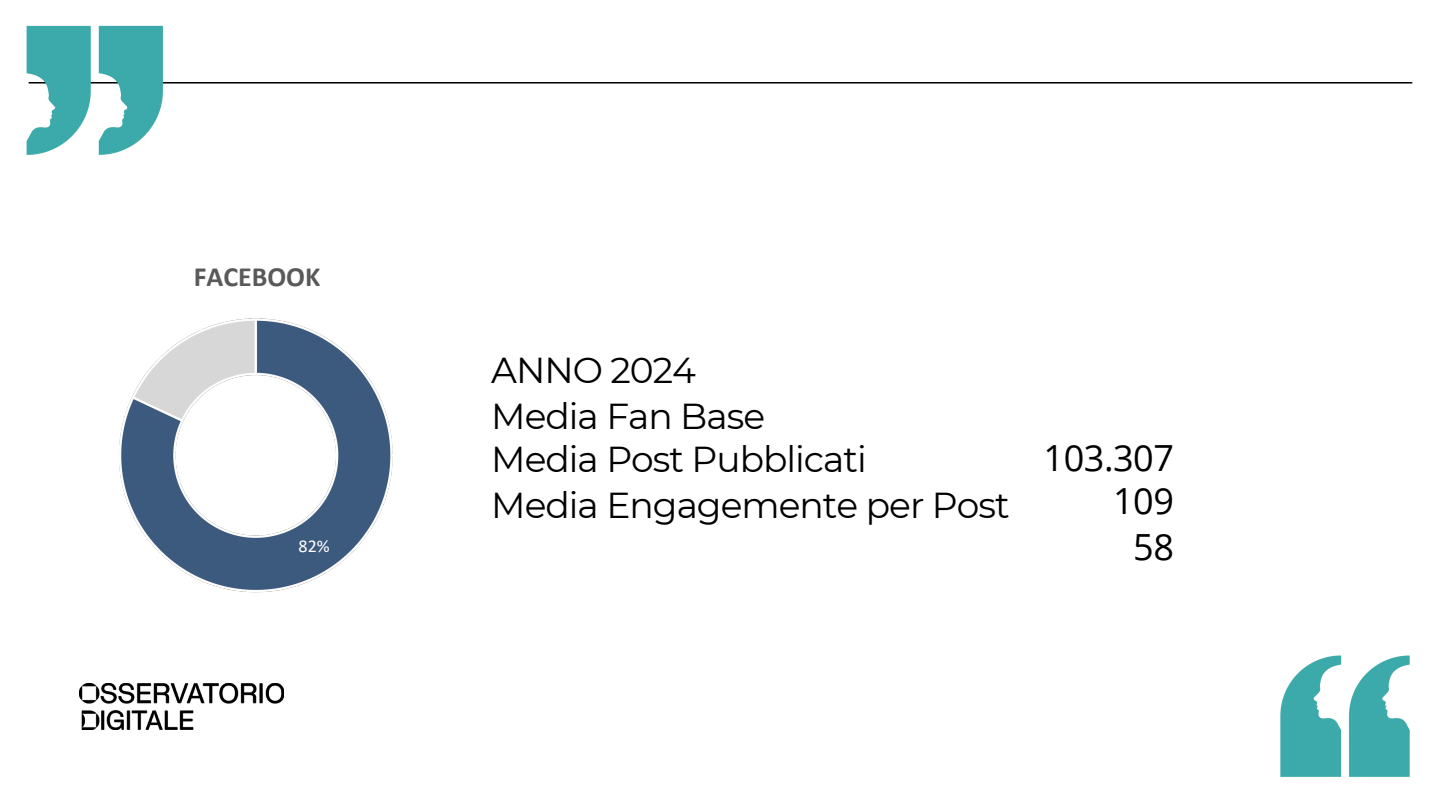
<style>
.page{position:relative;width:1440px;height:810px;background:#fff}
.page>*{position:absolute;margin:0;border:0;box-sizing:border-box;transform-origin:0 0}
.t1{font:36px/46.1px "Montserrat";letter-spacing:-.025em;color:#000}
.t2{font:36px/42.8px "Open Sans";letter-spacing:-.01em;color:#000;text-align:right}
.t3{font:700 27.9px "Calibri";color:#595959}
.t4{font:18px "Calibri";color:#fff}
</style>
<div class="page">
<img style="left:79px;top:683px;width:204px;height:46px">
<img style="left:182px;top:82px;width:1231px;height:2px">
<img style="left:119px;top:318px;width:274px;height:275px">
<img style="left:26px;top:25px;width:156px;height:130px">
<img style="left:1280px;top:655px;width:130px;height:122px">
<p class="t3" style="left:194px;top:265px;width:128px">FACEBOOK</p>
<p class="t4" style="left:299px;top:539px;width:33px">82%</p>
<p class="t1" style="left:491px;top:347px;width:275px">ANNO 2024<br>Media Fan Base</p>
<p class="t1" style="left:491px;top:436px;width:520px">Media Post Pubblicati<br>Media Engagemente per Post</p>
<h2 class="t2" style="left:1044px;top:435px;width:132px">103.307<br>109</h2>
<h2 class="t2" style="left:1133px;top:524px;width:42px">58</h2>
</div>
